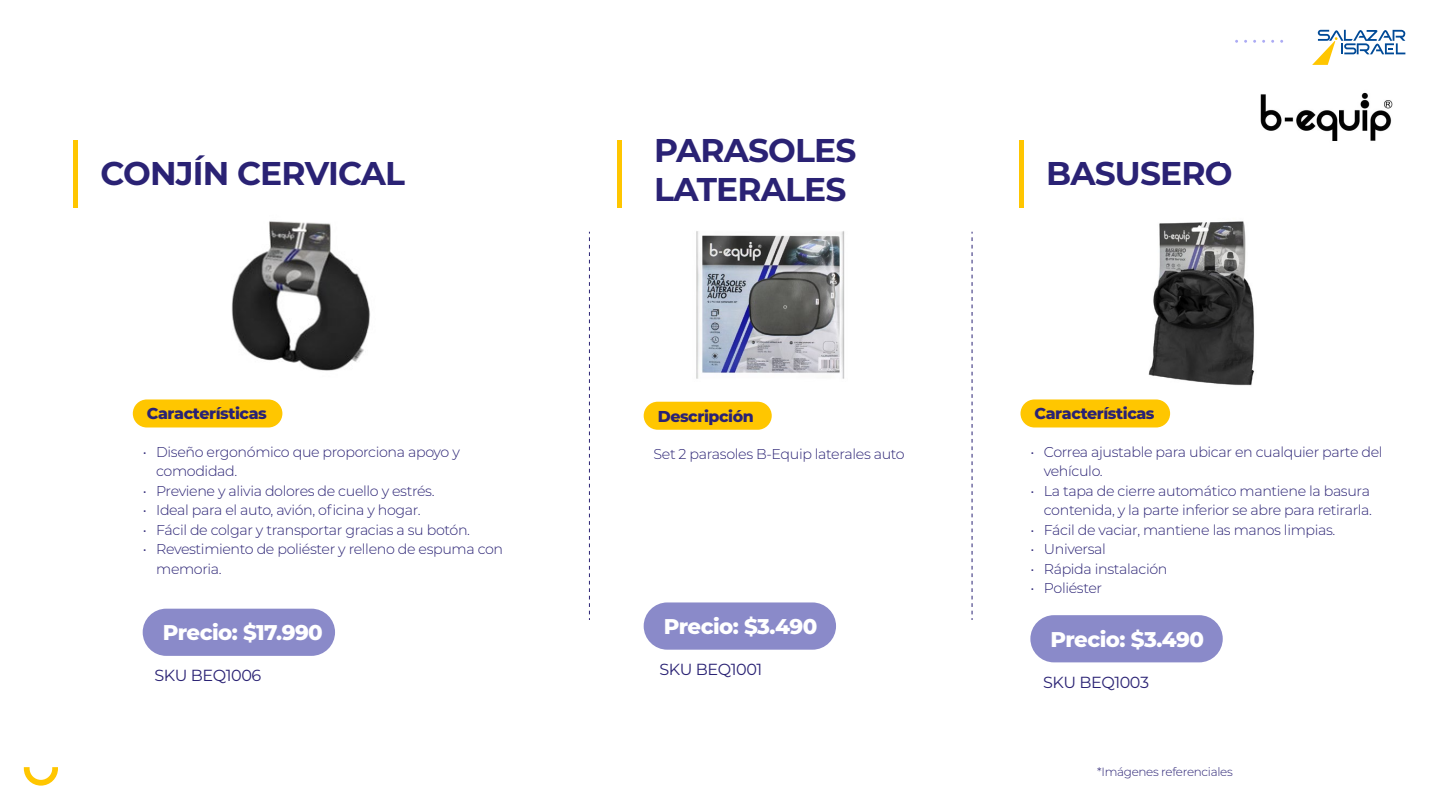
<style>
.page{position:relative;width:1440px;height:810px;background:#fff}
.page>*{position:absolute;margin:0;border:0;box-sizing:border-box;transform-origin:0 0}
.t1{font:700 32.92px/39.5px "Montserrat";letter-spacing:-.025em;color:#2a2274}
.t2{font:800 21.3px "Montserrat";letter-spacing:-.025em;color:#fff}
.t3{font:16.05px "Montserrat";letter-spacing:-.025em;color:#2a2274}
.t4{font:800 15.75px "Montserrat";letter-spacing:-.025em;color:#2a2274}
.t5{font:300 14.25px/19.5px "Montserrat";letter-spacing:-.025em;color:#2a2274}
.t6{font:300 11.93px "Montserrat";letter-spacing:-.025em;color:#2a2274}
</style>
<div class="page">
<img style="left:1148px;top:221px;width:106px;height:165px">
<img style="left:231px;top:221px;width:139px;height:150px">
<hr style="left:74px;top:140px;width:4px;height:68px;background:#ffc600">
<hr style="left:617px;top:140px;width:4px;height:68px;background:#ffc600">
<div style="left:1019px;top:140px;width:5px;height:68px;background:#ffc600"></div>
<div style="left:133px;top:399px;width:149px;height:29px;background:#ffc600;border-radius:14px"></div>
<div style="left:143px;top:609px;width:192px;height:47px;background:#8a8ac9;border-radius:24px"></div>
<svg style="left:1312px;top:30px;width:93px;height:35px"></svg>
<svg style="left:24px;top:767px;width:34px;height:19px"></svg>
<div style="left:1021px;top:399px;width:149px;height:29px;background:#ffc600;border-radius:14px"></div>
<div style="left:1030px;top:615px;width:193px;height:47px;background:#8a8ac9;border-radius:24px"></div>
<div style="left:644px;top:402px;width:128px;height:28px;background:#ffc600;border-radius:14px"></div>
<div style="left:644px;top:602px;width:192px;height:48px;background:#8a8ac9;border-radius:24px"></div>
<svg style="left:589px;top:232px;width:1px;height:388px"></svg>
<svg style="left:972px;top:232px;width:1px;height:388px"></svg>
<img style="left:1260px;top:92px;width:133px;height:49px">
<img style="left:696px;top:231px;width:149px;height:148px">
<h1 class="t1" style="left:100px;top:152px;width:306px">CONJÍN CERVICAL</h1>
<p class="t4" style="left:147px;top:402px;width:122px">Características</p>
<p class="t5" style="left:156px;top:442px;width:305px;text-indent:-13px">• Diseño ergonómico que proporciona apoyo y comodidad.</p>
<p class="t5" style="left:143px;top:480px;width:293px">• Previene y alivia dolores de cuello y estrés.</p>
<p class="t5" style="left:143px;top:500px;width:280px">• Ideal para el auto, avión, oficina y hogar.</p>
<p class="t5" style="left:143px;top:519px;width:329px">• Fácil de colgar y transportar gracias a su botón.</p>
<p class="t5" style="left:156px;top:539px;width:349px;text-indent:-13px">• Revestimiento de poliéster y relleno de espuma con memoria.</p>
<h2 class="t2" style="left:163px;top:617px;width:162px">Precio: $17.990</h2>
<p class="t3" style="left:154px;top:665px;width:108px">SKU BEQ1006</p>
<h1 class="t1" style="left:654px;top:129px;width:204px">PARASOLES<br>LATERALES</h1>
<p class="t4" style="left:658px;top:404px;width:98px">Descripción</p>
<p class="t5" style="left:654px;top:444px;width:253px">Set 2 parasoles B-Equip laterales auto</p>
<h2 class="t2" style="left:664px;top:611px;width:155px">Precio: $3.490</h2>
<p class="t3" style="left:659px;top:658px;width:104px">SKU BEQ1001</p>
<h1 class="t1" style="left:1046px;top:152px;width:188px">BASUSERO</h1>
<p class="t4" style="left:1035px;top:402px;width:122px">Características</p>
<p class="t5" style="left:1044px;top:442px;width:340px;text-indent:-13px">• Correa ajustable para ubicar en cualquier parte del vehículo.</p>
<p class="t5" style="left:1030px;top:480px;width:343px;text-align:right">• La tapa de cierre automático mantiene la basura contenida, y la parte inferior se abre para retirarla.</p>
<p class="t5" style="left:1030px;top:519px;width:307px">• Fácil de vaciar, mantiene las manos limpias.</p>
<p class="t5" style="left:1030px;top:539px;width:77px">• Universal</p>
<p class="t5" style="left:1030px;top:558px;width:139px">• Rápida instalación</p>
<p class="t5" style="left:1030px;top:578px;width:73px">• Poliéster</p>
<h2 class="t2" style="left:1050px;top:624px;width:155px">Precio: $3.490</h2>
<p class="t3" style="left:1043px;top:671px;width:107px">SKU BEQ1003</p>
<p class="t6" style="left:1097px;top:764px;width:137px">*Imágenes referenciales</p>
</div>
